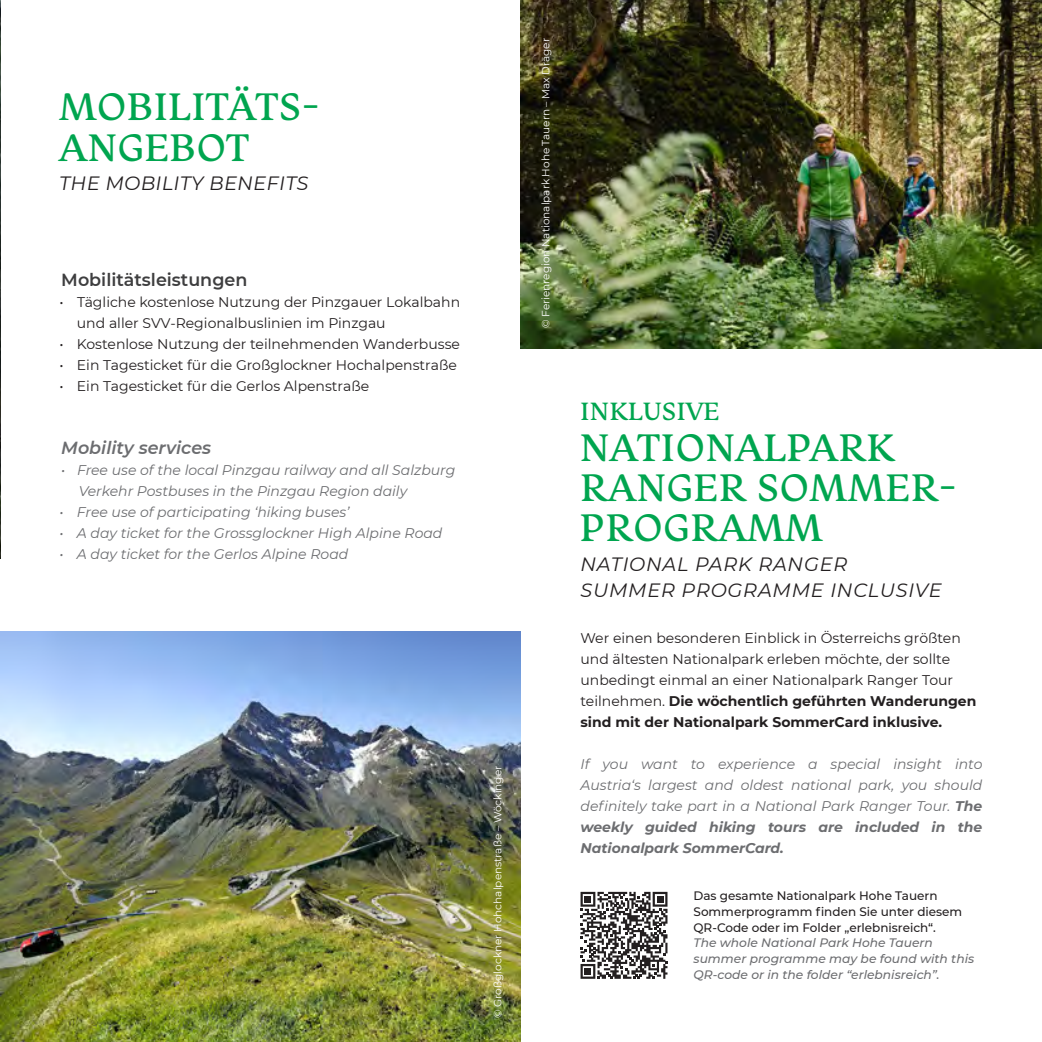
<style>
.page{position:relative;width:1042px;height:1042px;background:#fff}
.page>*{position:absolute;margin:0;border:0;box-sizing:border-box;transform-origin:0 0}
.Headline_DE{font:40.25px "Monarcha";letter-spacing:.02em;color:#00a54f}
.Headline_DE-2{font:26.25px "Monarcha";color:#00a54f}
.Headline_EN{font:italic 19.25px "Montserrat";letter-spacing:.04em;color:#231f20}
.Headline_EN-2{font:italic 19.25px "Montserrat";letter-spacing:.02em;color:#231f20}
.Unterüberschrift_DE{font:600 17.5px "Montserrat";color:#3e3e3f}
.Unterüberschrift_DE-2{font:italic 600 17.5px "Montserrat";color:#6c6d70}
.Unterüberschrift_DE-3{font:14px/21px "Montserrat";color:#231f20}
.Fließtext_EN{font:italic 14px/21px "Montserrat";color:#6c6d70;text-align:justify}
.Aufzählung_DE{font:14px "Montserrat";color:#231f20}
.Aufzählung_EN{font:italic 14px "Montserrat";color:#6c6d70}
.Unterüberschrift_DE-4{font:italic 14px/21px "Montserrat";color:#6c6d70}
.Fließtext{font:500 12.25px "Montserrat";color:#231f20}
.Fließtext_EN-2{font:italic 500 12.25px/15.8px "Montserrat";color:#6c6d70}
.Aufzählung_DE-2{font:10.5px "Montserrat";color:#fff}
.s1{font-weight:700}
</style>
<div class="page">
<img style="left:0;top:0;width:1px;height:559px">
<img style="left:0;top:631px;width:521px;height:411px">
<img style="left:521px;top:0;width:521px;height:349px">
<svg style="left:580px;top:892px;width:87px;height:87px"></svg>
<p class="Headline_DE" style="left:60px;top:80px;width:264px">MOBILITÄTS-</p>
<p class="Headline_DE" style="left:60px;top:121px;width:191px">ANGEBOT</p>
<p class="Headline_EN-2" style="left:60px;top:170px;width:252px">THE MOBILITY BENEFITS</p>
<p class="Unterüberschrift_DE" style="left:61px;top:267px;width:188px">Mobilitätsleistungen</p>
<p class="Unterüberschrift_DE-3" style="left:60px;top:291px;width:402px">• Tägliche kostenlose Nutzung der Pinzgauer Lokalbahn</p>
<p class="Aufzählung_DE" style="left:77px;top:313px;width:310px">und aller SVV-Regionalbuslinien im Pinzgau</p>
<p class="Aufzählung_DE" style="left:60px;top:334px;width:402px">• Kostenlose Nutzung der teilnehmenden Wanderbusse</p>
<p class="Aufzählung_DE" style="left:60px;top:355px;width:399px">• Ein Tagesticket für die Großglockner Hochalpenstraße</p>
<p class="Aufzählung_DE" style="left:60px;top:376px;width:311px">• Ein Tagesticket für die Gerlos Alpenstraße</p>
<p class="Unterüberschrift_DE-2" style="left:61px;top:435px;width:151px">Mobility services</p>
<p class="Unterüberschrift_DE-4" style="left:79px;top:459px;width:378px;text-indent:-18px">• Free use of the local Pinzgau railway and all Salzburg<br>Verkehr Postbuses in the Pinzgau Region daily</p>
<p class="Aufzählung_EN" style="left:60px;top:502px;width:291px">• Free use of participating ‘hiking buses’</p>
<p class="Aufzählung_EN" style="left:60px;top:523px;width:384px">• A day ticket for the Grossglockner High Alpine Road</p>
<p class="Aufzählung_EN" style="left:60px;top:544px;width:290px">• A day ticket for the Gerlos Alpine Road</p>
<p class="Aufzählung_DE-2" style="left:490px;top:1018px;width:254px;rotate:-90deg">© Großglockner Hohchalpenstraße – Wöckinger</p>
<p class="Aufzählung_DE-2" style="left:538px;top:328px;width:291px;rotate:-90deg">© Ferienregion Nationalpark Hohe Tauern – Max Dräger</p>
<p class="Headline_DE-2" style="left:580px;top:394px;width:142px">INKLUSIVE</p>
<p class="Headline_DE" style="left:580px;top:420px;width:316px">NATIONALPARK</p>
<p class="Headline_DE" style="left:580px;top:461px;width:380px">RANGER SOMMER-</p>
<p class="Headline_DE" style="left:580px;top:501px;width:244px">PROGRAMM</p>
<p class="Headline_EN" style="left:580px;top:551px;width:268px">NATIONAL PARK RANGER</p>
<p class="Headline_EN" style="left:580px;top:577px;width:363px">SUMMER PROGRAMME INCLUSIVE</p>
<p class="Unterüberschrift_DE-3" style="left:580px;top:627px;width:397px">Wer einen besonderen Einblick in Österreichs größten und ältesten Nationalpark erleben möchte, der sollte unbedingt einmal an einer Nationalpark Ranger Tour teilnehmen. <span class="s1">Die wöchentlich geführten Wanderungen sind mit der Nationalpark SommerCard inklusive.</span></p>
<p class="Fließtext_EN" style="left:580px;top:753px;width:403px">If you want to experience a special insight into Austria‘s largest and oldest national park, you should definitely take part in a National Park Ranger Tour. <span class="s1">The weekly guided hiking tours are included in the Nationalpark SommerCard.</span></p>
<p class="Fließtext" style="left:693px;top:887px;width:246px">Das gesamte Nationalpark Hohe Tauern</p>
<p class="Fließtext" style="left:693px;top:903px;width:270px">Sommerprogramm finden Sie unter diesem</p>
<p class="Fließtext" style="left:693px;top:918px;width:244px">QR-Code oder im Folder „erlebnisreich“.</p>
<p class="Fließtext_EN-2" style="left:693px;top:934px;width:241px">The whole National Park Hohe Tauern</p>
<p class="Fließtext_EN-2" style="left:693px;top:950px;width:282px">summer programme may be found with this<br>QR-code or in the folder “erlebnisreich”.</p>
</div>
